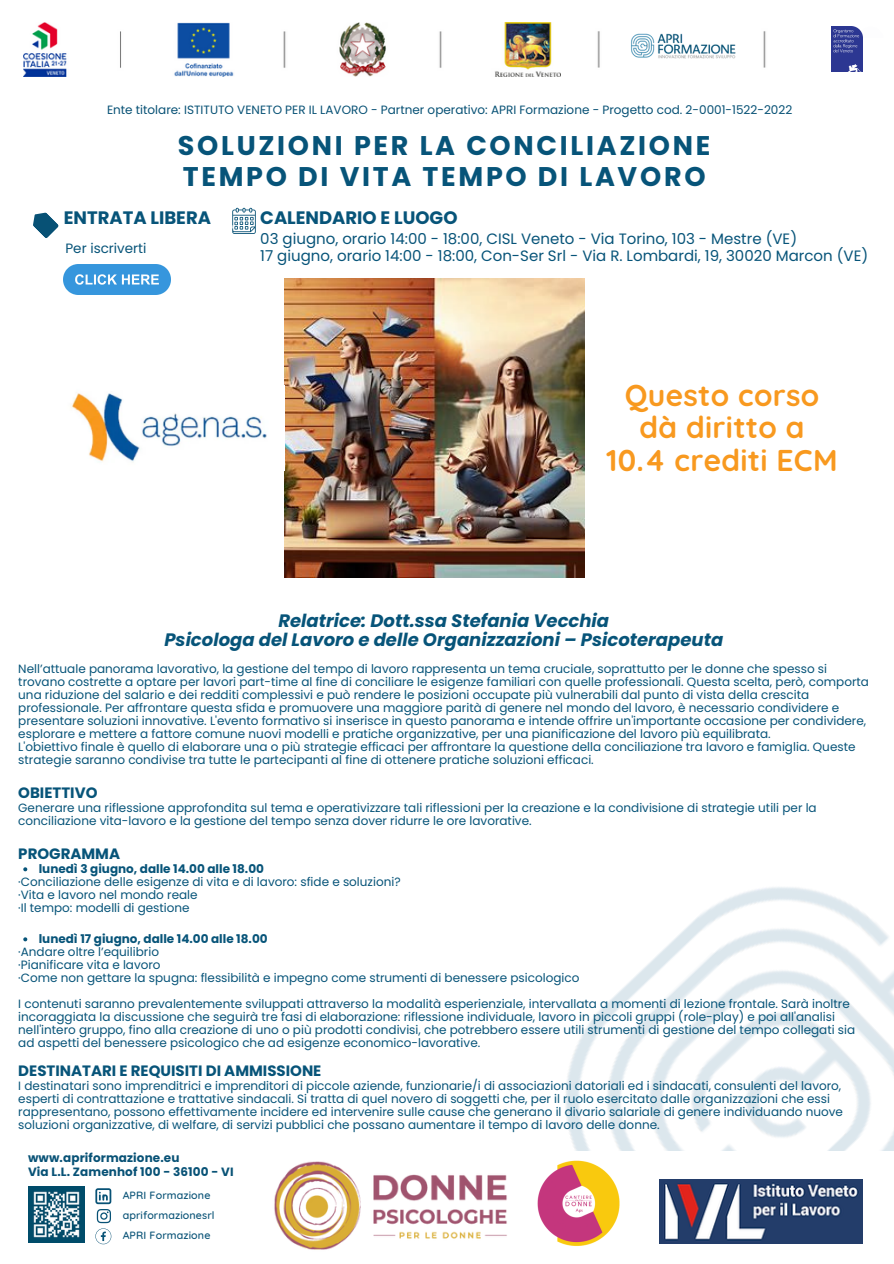
<style>
.page{position:relative;width:894px;height:1264px;background:#fff}
.page>*{position:absolute;margin:0;border:0;box-sizing:border-box;transform-origin:0 0}
.t1{font:700 30px/32.7px "Quicksand";letter-spacing:.01em;color:#f8991f;text-align:center}
.t2{font:700 27px/31.5px "Poppins";letter-spacing:.1em;color:#075479}
.t3{font:italic 700 18px/19px "Poppins";color:#075479;text-align:center}
.t4{font:700 18px "Poppins";color:#075479}
.t5{font:15px/16.8px "Poppins";color:#075479}
.t6{font:700 15px "Poppins";color:#075479}
.t7{font:13.5px "Poppins";color:#075479}
.t8{font:12px/13px "Poppins";color:#075479}
.t9{font:12px "Poppins";color:#075175}
.t10{font:700 12px "Poppins";color:#075479}
.t11{font:700 12px "Poppins";letter-spacing:.01em;color:#085276}
.t12{font:500 10.65px "Quicksand";letter-spacing:.01em;color:#085276}
</style>
<div class="page">
<img style="left:566px;top:887px;width:327px;height:264px">
<img style="left:23px;top:22px;width:537px;height:54px">
<img style="left:631px;top:34px;width:104px;height:25px">
<img style="left:831px;top:26px;width:31px;height:46px">
<img style="left:763px;top:31px;width:3px;height:37px">
<img style="left:597px;top:31px;width:3px;height:37px">
<svg style="left:95px;top:1188px;width:16px;height:56px"></svg>
<img style="left:28px;top:1186px;width:56px;height:56px">
<img style="left:659px;top:1179px;width:203px;height:64px">
<img style="left:537px;top:1160px;width:83px;height:86px">
<svg style="left:33px;top:212px;width:26px;height:26px"></svg>
<svg style="left:232px;top:208px;width:24px;height:26px"></svg>
<img style="left:274px;top:1161px;width:233px;height:89px">
<img style="left:284px;top:278px;width:300px;height:300px">
<img style="left:71px;top:393px;width:196px;height:69px">
<img style="left:64px;top:264px;width:107px;height:31px">
<svg style="left:23px;top:867px;width:4px;height:4px"></svg>
<svg style="left:23px;top:937px;width:4px;height:4px"></svg>
<h1 class="t9" style="left:107px;top:101px;width:686px">Ente titolare: ISTITUTO VENETO PER IL LAVORO - Partner operativo: APRI Formazione - Progetto cod. 2-0001-1522-2022</h1>
<p class="t2" style="left:178px;top:129px;width:534px">SOLUZIONI PER LA CONCILIAZIONE<br>TEMPO DI VITA TEMPO DI LAVORO</p>
<p class="t4" style="left:64px;top:205px;width:149px">ENTRATA LIBERA</p>
<h4 class="t4" style="left:260px;top:205px;width:199px">CALENDARIO E LUOGO</h4>
<h4 class="t5" style="left:260px;top:230px;width:609px">03 giugno, orario 14:00 - 18:00, CISL Veneto - Via Torino, 103 - Mestre (VE)<br>17 giugno, orario 14:00 - 18:00, Con-Ser Srl - Via R. Lombardi, 19, 30020 Marcon (VE)</h4>
<p class="t7" style="left:65px;top:239px;width:82px">Per iscriverti</p>
<p class="t1" style="left:606px;top:378px;width:232px">Questo corso dà diritto a<br>10.4 crediti ECM</p>
<p class="t3" style="left:164px;top:611px;width:560px">Relatrice: Dott.ssa Stefania Vecchia<br>Psicologa del Lavoro e delle Organizzazioni – Psicoterapeuta</p>
<h5 class="t8" style="left:18px;top:662px;width:852px">Nell’attuale panorama lavorativo, la gestione del tempo di lavoro rappresenta un tema cruciale, soprattutto per le donne che spesso si trovano costrette a optare per lavori part-time al fine di conciliare le esigenze familiari con quelle professionali. Questa scelta, però, comporta una riduzione del salario e dei redditi complessivi e può rendere le posizioni occupate più vulnerabili dal punto di vista della crescita professionale. Per affrontare questa sfida e promuovere una maggiore parità di genere nel mondo del lavoro, è necessario condividere e presentare soluzioni innovative. L'evento formativo si inserisce in questo panorama e intende offrire un'importante occasione per condividere, esplorare e mettere a fattore comune nuovi modelli e pratiche organizzative, per una pianificazione del lavoro più equilibrata.</h5>
<p class="t8" style="left:18px;top:740px;width:838px">L'obiettivo finale è quello di elaborare una o più strategie efficaci per affrontare la questione della conciliazione tra lavoro e famiglia. Queste strategie saranno condivise tra tutte le partecipanti al fine di ottenere pratiche soluzioni efficaci.</p>
<p class="t6" style="left:18px;top:782px;width:81px">OBIETTIVO</p>
<p class="t8" style="left:18px;top:801px;width:799px">Generare una riflessione approfondita sul tema e operativizzare tali riflessioni per la creazione e la condivisione di strategie utili per la conciliazione vita-lavoro e la gestione del tempo senza dover ridurre le ore lavorative.</p>
<p class="t6" style="left:18px;top:843px;width:103px">PROGRAMMA</p>
<p class="t10" style="left:39px;top:860px;width:227px">lunedì 3 giugno, dalle 14.00 alle 18.00</p>
<p class="t8" style="left:18px;top:875px;width:384px">·Conciliazione delle esigenze di vita e di lavoro: sfide e soluzioni?</p>
<p class="t8" style="left:18px;top:888px;width:181px">·Vita e lavoro nel mondo reale</p>
<p class="t8" style="left:18px;top:901px;width:173px">·Il tempo: modelli di gestione</p>
<p class="t10" style="left:39px;top:930px;width:230px">lunedì 17 giugno, dalle 14.00 alle 18.00</p>
<p class="t8" style="left:18px;top:945px;width:142px">·Andare oltre l’equilibrio</p>
<p class="t8" style="left:18px;top:958px;width:144px">·Pianificare vita e lavoro</p>
<p class="t8" style="left:18px;top:971px;width:562px">·Come non gettare la spugna: flessibilità e impegno come strumenti di benessere psicologico</p>
<p class="t8" style="left:18px;top:997px;width:838px">I contenuti saranno prevalentemente sviluppati attraverso la modalità esperienziale, intervallata a momenti di lezione frontale. Sarà inoltre incoraggiata la discussione che seguirà tre fasi di elaborazione: riflessione individuale, lavoro in piccoli gruppi (role-play) e poi all'analisi nell'intero gruppo, fino alla creazione di uno o più prodotti condivisi, che potrebbero essere utili strumenti di gestione del tempo collegati sia ad aspetti del benessere psicologico che ad esigenze economico-lavorative.</p>
<p class="t6" style="left:18px;top:1060px;width:304px">DESTINATARI E REQUISITI DI AMMISSIONE</p>
<p class="t8" style="left:18px;top:1079px;width:826px">I destinatari sono imprenditrici e imprenditori di piccole aziende, funzionarie/i di associazioni datoriali ed i sindacati, consulenti del lavoro, esperti di contrattazione e trattative sindacali. Si tratta di quel novero di soggetti che, per il ruolo esercitato dalle organizzazioni che essi rappresentano, possono effettivamente incidere ed intervenire sulle cause che generano il divario salariale di genere individuando nuove soluzioni organizzative, di welfare, di servizi pubblici che possano aumentare il tempo di lavoro delle donne.</p>
<h2 class="t11" style="left:28px;top:1148px;width:153px">www.apriformazione.eu</h2>
<p class="t11" style="left:28px;top:1162px;width:207px">Via L.L. Zamenhof 100 - 36100 - VI</p>
<h3 class="t12" style="left:123px;top:1188px;width:89px">APRI Formazione</h3>
<p class="t12" style="left:123px;top:1208px;width:93px">apriformazionesrl</p>
<h6 class="t12" style="left:123px;top:1228px;width:89px">APRI Formazione</h6>
</div>
